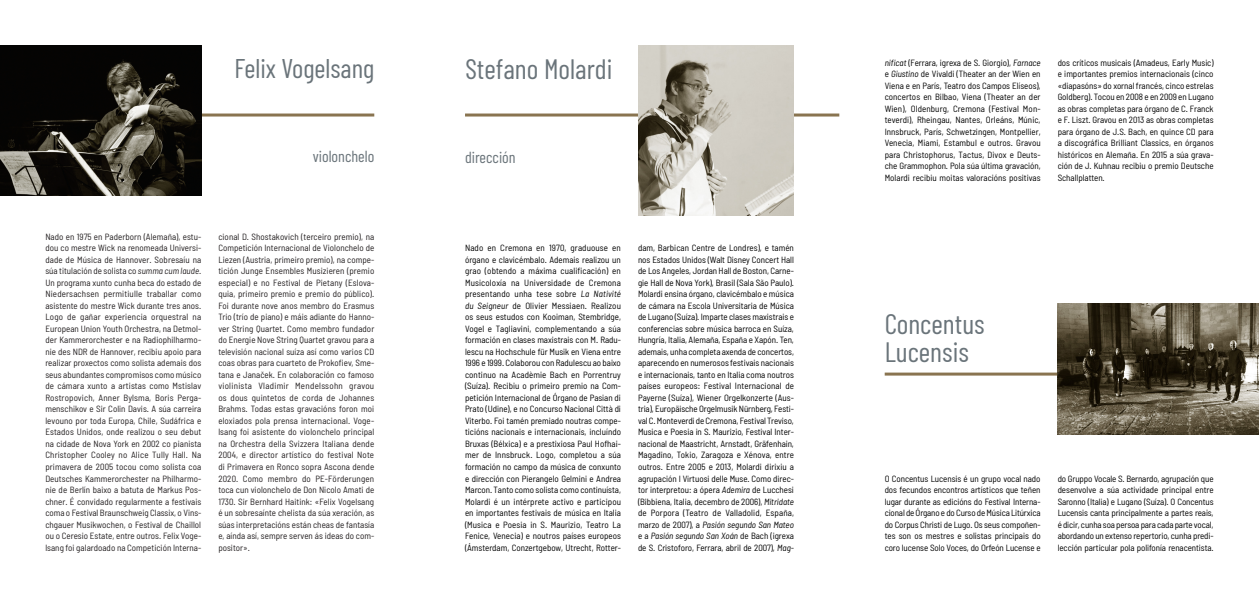
<style>
.page{position:relative;width:1259px;height:596px;background:#fff}
.page>*{position:absolute;margin:0;border:0;box-sizing:border-box;transform-origin:0 0}
.t1{font:28px/28px "Barlow Condensed";color:#6a747a}
.t2{font:27px "Barlow Condensed";color:#6a747a}
.t3{font:16px "Barlow Condensed";color:#6a747a}
.t4{font:semi-condensed 9px/11.5px "Barlow";letter-spacing:-.005em;color:#000;text-align:justify}
.t5{font:semi-condensed 9px/11.5px "Barlow";letter-spacing:.005em;color:#231f20;text-align:justify}
.s1{font-style:italic}
</style>
<div class="page">
<hr style="left:0;top:113px;width:374px;height:3px;background:#897450">
<img style="left:0;top:45px;width:201px;height:151px">
<hr style="left:465px;top:113px;width:374px;height:3px;background:#897450">
<img style="left:638px;top:45px;width:156px;height:171px">
<hr style="left:884px;top:372px;width:375px;height:3px;background:#897450">
<img style="left:1057px;top:303px;width:202px;height:131px">
<p class="t2" style="left:234px;top:51px;width:141px">Felix Vogelsang</p>
<p class="t3" style="left:313px;top:146px;width:63px">violonchelo</p>
<p class="t5" style="left:45px;top:230px;width:157px">Nado en 1975 en Paderborn (Alemaña), estu&shy;dou co mestre Wick na renomeada Universi&shy;dade de Música de Hannover. Sobresaíu na súa titulación de solista co <span class="s1">summa cum laude</span>.<br>Un programa xunto cunha beca do estado de Niedersachsen permitiulle traballar como asistente do mestre Wick durante tres anos.<br>Logo de gañar experiencia orquestral na European Union Youth Orchestra, na Detmol&shy;der Kammerorchester e na Radiophilharmo&shy;nie des NDR de Hannover, recibiu apoio para realizar proxectos como solista ademais dos seus abundantes compromisos como músico de cámara xunto a artistas como Mstislav Rostropovich, Anner Bylsma, Boris Perga&shy;menschikov e Sir Colin Davis. A súa carreira levouno por toda Europa, Chile, Sudáfrica e Estados Unidos, onde realizou o seu debut na cidade de Nova York en 2002 co pianista Christopher Cooley no Alice Tully Hall. Na primavera de 2005 tocou como solista coa Deutsches Kammerorchester na Philharmo&shy;nie de Berlín baixo a batuta de Markus Pos&shy;chner. É convidado regularmente a festivais coma o Festival Braunschweig Classix, o Vins&shy;chgauer Musikwochen, o Festival de Chaillol ou o Ceresio Estate, entre outros. Felix Voge&shy;lsang foi galardoado na Competición Interna-</p>
<p class="t5" style="left:218px;top:230px;width:158px">cional D. Shostakovich (terceiro premio), na Competición Internacional de Violonchelo de Liezen (Austria, primeiro premio), na compe&shy;tición Junge Ensembles Musizieren (premio especial) e no Festival de Pietany (Eslova&shy;quia, primeiro premio e premio do público).<br>Foi durante nove anos membro do Erasmus Trio (trío de piano) e máis adiante do Hanno&shy;ver String Quartet. Como membro fundador do Energie Nove String Quartet gravou para a televisión nacional suíza así como varios CD coas obras para cuarteto de Prokofiev, Sme&shy;tana e Janaček. En colaboración co famoso violinista Vladimir Mendelssohn gravou os dous quintetos de corda de Johannes Brahms. Todas estas gravacións foron moi eloxiados pola prensa internacional. Voge&shy;lsang foi asistente do violonchelo principal na Orchestra della Svizzera Italiana dende 2004, e director artístico do festival Note di Primavera en Ronco sopra Ascona dende 2020. Como membro do PE-Förderungen toca cun violonchelo de Don Nicolo Amati de 1730. Sir Bernhard Haitink: «Felix Vogelsang é un sobresaínte chelista da súa xeración, as súas interpretacións están cheas de fantasía e, aínda así, sempre serven ás ideas do com&shy;positor».</p>
<p class="t1" style="left:465px;top:54px;width:149px">Stefano Molardi</p>
<p class="t3" style="left:465px;top:147px;width:52px">dirección</p>
<p class="t4" style="left:465px;top:242px;width:158px">Nado en Cremona en 1970, graduouse en órgano e clavicémbalo. Ademais realizou un grao (obtendo a máxima cualificación) en Musicoloxía na Universidade de Cremona presentando unha tese sobre <span class="s1">La Nativité du Seigneur</span> de Olivier Messiaen. Realizou os seus estudos con Kooiman, Stembridge, Vogel e Tagliavini, complementando a súa formación en clases maxistrais con M. Radu&shy;lescu na Hochschule für Musik en Viena entre 1996 e 1999. Colaborou con Radulescu ao baixo continuo na Acadèmie Bach en Porrentruy (Suíza). Recibiu o primeiro premio na Com&shy;petición Internacional de Órgano de Pasian di Prato (Udine), e no Concurso Nacional Città di Viterbo. Foi tamén premiado noutras compe&shy;ticións nacionais e internacionais, incluíndo Bruxas (Bélxica) e a prestixiosa Paul Hofhai&shy;mer de Innsbruck. Logo, completou a súa formación no campo da música de conxunto e dirección con Pierangelo Gelmini e Andrea Marcon. Tanto como solista como continuísta, Molardi é un intérprete activo e participou en importantes festivais de música en Italia (Musica e Poesia in S. Maurizio, Teatro La Fenice, Venecia) e noutros países europeos (Ámsterdam, Conzertgebow, Utrecht, Rotter-</p>
<p class="t4" style="left:638px;top:242px;width:157px">dam, Barbican Centre de Londres), e tamén nos Estados Unidos (Walt Disney Concert Hall de Los Angeles, Jordan Hall de Boston, Carne&shy;gie Hall de Nova York), Brasil (Sala São Paulo).<br>Molardi ensina órgano, clavicémbalo e música de cámara na Escola Universitaria de Música de Lugano (Suíza). Imparte clases maxistrais e conferencias sobre música barroca en Suíza, Hungría, Italia, Alemaña, España e Xapón. Ten, ademais, unha completa axenda de concertos, aparecendo en numerosos festivais nacionais e internacionais, tanto en Italia coma noutros países europeos: Festival Internacional de Payerne (Suíza), Wiener Orgelkonzerte (Aus&shy;tria), Europäische Orgelmusik Nürnberg, Festi&shy;val C. Monteverdi de Cremona, Festival Treviso, Musica e Poesia in S. Maurizio, Festival Inter&shy;nacional de Maastricht, Arnstadt, Gräfenhain, Magadino, Tokio, Zaragoza e Xénova, entre outros. Entre 2005 e 2013, Molardi dirixiu a agrupación I Virtuosi delle Muse. Como direc&shy;tor interpretou: a ópera <span class="s1">Ademira</span> de Lucchesi (Bibbiena, Italia, decembro de 2006), <span class="s1">Mitridate </span>de Porpora (Teatro de Valladolid, España, marzo de 2007), a <span class="s1">Pasión segundo San Mateo </span>e a <span class="s1">Pasión segundo San Xoán</span> de Bach (igrexa de S. Cristoforo, Ferrara, abril de 2007), <span class="s1">Mag-</span></p>
<p class="t4" style="left:884px;top:56px;width:158px"><span class="s1">nificat</span> (Ferrara, igrexa de S. Giorgio), <span class="s1">Farnace </span>e <span class="s1">Giustino</span> de Vivaldi (Theater an der Wien en Viena e en París, Teatro dos Campos Elíseos), concertos en Bilbao, Viena (Theater an der Wien), Oldenburg, Cremona (Festival Mon&shy;teverdi), Rheingau, Nantes, Orleáns, Múnic, Innsbruck, París, Schwetzingen, Montpellier, Venecia, Miami, Estambul e outros. Gravou para Christophorus, Tactus, Divox e Deuts&shy;che Grammophon. Pola súa última gravación, Molardi recibiu moitas valoracións positivas</p>
<p class="t4" style="left:1057px;top:56px;width:157px">dos críticos musicais (Amadeus, Early Music) e importantes premios internacionais (cinco «diapasóns» do xornal francés, cinco estrelas Goldberg). Tocou en 2008 e en 2009 en Lugano as obras completas para órgano de C. Franck e F. Liszt. Gravou en 2013 as obras completas para órgano de J.S. Bach, en quince CD para a discográfica Brilliant Classics, en órganos históricos en Alemaña. En 2015 a súa grava&shy;ción de J. Kuhnau recibiu o premio Deutsche Schallplatten.</p>
<p class="t1" style="left:884px;top:309px;width:101px">Concentus<br>Lucensis</p>
<p class="t4" style="left:884px;top:472px;width:157px">O Concentus Lucensis é un grupo vocal nado dos fecundos encontros artísticos que teñen lugar durante as edicións do Festival Interna&shy;cional de Órgano e do Curso de Música Litúrxica do Corpus Christi de Lugo. Os seus compoñen&shy;tes son os mestres e solistas principais do coro lucense Solo Voces, do Orfeón Lucense e</p>
<p class="t4" style="left:1057px;top:472px;width:157px">do Gruppo Vocale S. Bernardo, agrupación que desenvolve a súa actividade principal entre Saronno (Italia) e Lugano (Suíza). O Concentus Lucensis canta principalmente a partes reais, é dicir, cunha soa persoa para cada parte vocal, abordando un extenso repertorio, cunha predi&shy;lección particular pola polifonía renacentista.</p>
</div>
